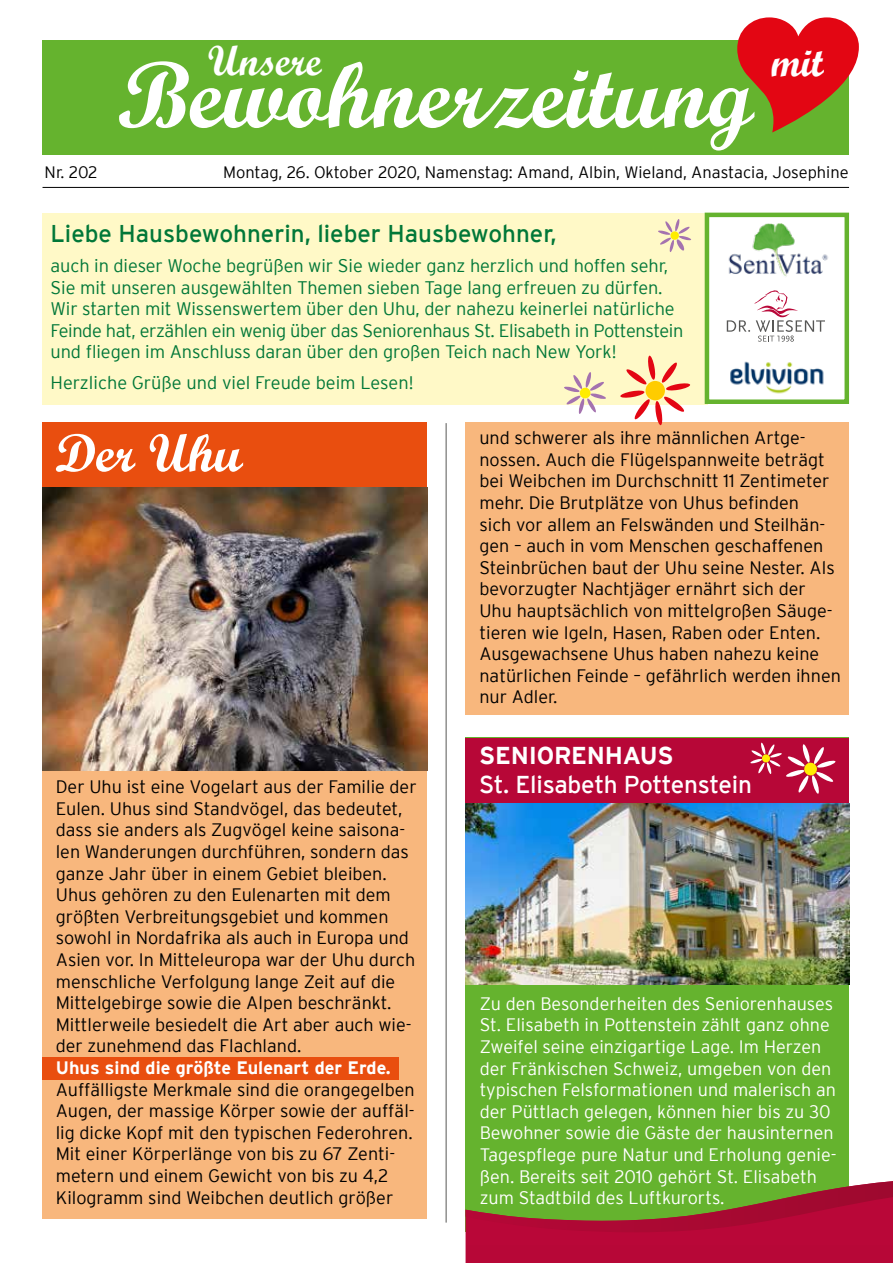
<style>
.page{position:relative;width:893px;height:1263px;background:#fff}
.page>*{position:absolute;margin:0;border:0;box-sizing:border-box;transform-origin:0 0}
.t1{font:93.9px "Script MT Bold";color:#fff}
.t2{font:53.55px "Script MT Bold";color:#fff}
.t3{font:42px "Script MT Bold";color:#fff}
.t4{font:24.3px "Interstate";color:#007738}
.t5{font:24.3px "Interstate";letter-spacing:-.01em;color:#fff}
.t6{font:700 24.3px "Interstate";letter-spacing:-.01em;color:#fff}
.t7{font:300 18.15px/21.6px "Interstate";letter-spacing:-.005em;color:#007738}
.t8{font:300 18px/21.6px "Interstate";color:#000}
.t9{font:300 18px/21.6px "Interstate";color:#fff}
.t10{font:700 18px "Interstate";color:#fff}
.t11{font:300 16.5px "Interstate";color:#000}
</style>
<div class="page">
<div style="left:466px;top:422px;width:383px;height:292px;background:#f8b77d"></div>
<div style="left:466px;top:738px;width:383px;height:494px;background:#65b32e"></div>
<div style="left:466px;top:738px;width:383px;height:73px;background:#b70737"></div>
<div style="left:43px;top:422px;width:384px;height:796px;background:#f8b77d"></div>
<div style="left:43px;top:213px;width:665px;height:192px;background:#fff9c7"></div>
<hr style="left:43px;top:187px;width:806px;height:1px;background:#000">
<svg style="left:658px;top:219px;width:33px;height:33px"></svg>
<div style="left:43px;top:40px;width:806px;height:115px;background:#65b32e"></div>
<div style="left:705px;top:213px;width:144px;height:191px;background:#fff;border:4px solid #65b32e"></div>
<img style="left:730px;top:361px;width:94px;height:33px">
<svg style="left:727px;top:290px;width:98px;height:52px"></svg>
<img style="left:728px;top:224px;width:100px;height:53px">
<svg style="left:750px;top:742px;width:86px;height:52px"></svg>
<svg style="left:564px;top:372px;width:42px;height:42px"></svg>
<svg style="left:620px;top:355px;width:70px;height:70px"></svg>
<hr style="left:446px;top:423px;width:1px;height:799px;background:#575756">
<img style="left:466px;top:803px;width:383px;height:181px">
<div style="left:43px;top:1057px;width:356px;height:23px;background:#e94e0f"></div>
<div style="left:43px;top:422px;width:384px;height:127px;background:#e94e0f"></div>
<img style="left:43px;top:488px;width:384px;height:282px">
<svg style="left:466px;top:1181px;width:427px;height:82px"></svg>
<h3 class="t3" style="left:208px;top:35px;width:115px">Unsere</h3>
<h3 class="t3" style="left:771px;top:36px;width:54px">mit</h3>
<h1 class="t1" style="left:118px;top:38px;width:637px">Bewohnerzeitung</h1>
<p class="t11" style="left:45px;top:163px;width:55px">Nr. 202</p>
<p class="t11" style="left:223px;top:163px;width:627px">Montag, 26. Oktober 2020, Namenstag: Amand, Albin, Wieland, Anastacia, Josephine</p>
<h3 class="t4" style="left:51px;top:220px;width:508px">Liebe Hausbewohnerin, lieber Hausbewohner,</h3>
<p class="t7" style="left:51px;top:255px;width:634px">auch in dieser Woche begrüßen wir Sie wieder ganz herzlich und hoffen sehr, Sie mit unseren ausgewählten Themen sieben Tage lang erfreuen zu dürfen.<br>Wir starten mit Wissenswertem über den Uhu, der nahezu keinerlei natürliche Feinde hat, erzählen ein wenig über das Seniorenhaus St. Elisabeth in Pottenstein und fliegen im Anschluss daran über den großen Teich nach New York!</p>
<p class="t7" style="left:51px;top:371px;width:364px">Herzliche Grüße und viel Freude beim Lesen!</p>
<h2 class="t2" style="left:55px;top:420px;width:189px">Der Uhu</h2>
<p class="t8" style="left:479px;top:427px;width:363px">und schwerer als ihre männlichen Artge&shy;nossen. Auch die Flügelspannweite beträgt bei Weibchen im Durchschnitt 11 Zentimeter mehr. Die Brutplätze von Uhus befinden<br>sich vor allem an Felswänden und Steilhän&shy;gen – auch in vom Menschen geschaffenen Steinbrüchen baut der Uhu seine Nester. Als bevorzugter Nachtjäger ernährt sich der Uhu hauptsächlich von mittelgroßen Säuge&shy;tieren wie Igeln, Hasen, Raben oder Enten.<br>Ausgewachsene Uhus haben nahezu keine natürlichen Feinde – gefährlich werden ihnen nur Adler.</p>
<h3 class="t6" style="left:479px;top:742px;width:196px">SENIORENHAUS</h3>
<p class="t8" style="left:56px;top:776px;width:362px">Der Uhu ist eine Vogelart aus der Familie der</p>
<h3 class="t5" style="left:479px;top:771px;width:274px">St. Elisabeth Pottenstein</h3>
<p class="t8" style="left:56px;top:797px;width:361px">Eulen. Uhus sind Standvögel, das bedeutet, dass sie anders als Zugvögel keine saisona&shy;len Wanderungen durchführen, sondern das ganze Jahr über in einem Gebiet bleiben.<br>Uhus gehören zu den Eulenarten mit dem größten Verbreitungsgebiet und kommen sowohl in Nordafrika als auch in Europa und Asien vor. In Mitteleuropa war der Uhu durch menschliche Verfolgung lange Zeit auf die Mittelgebirge sowie die Alpen beschränkt.<br>Mittlerweile besiedelt die Art aber auch wie&shy;der zunehmend das Flachland.</p>
<p class="t10" style="left:56px;top:1057px;width:337px">Uhus sind die größte Eulenart der Erde.</p>
<p class="t8" style="left:56px;top:1078px;width:360px">Auffälligste Merkmale sind die orangegelben Augen, der massige Körper sowie der auffäl&shy;lig dicke Kopf mit den typischen Federohren.<br>Mit einer Körperlänge von bis zu 67 Zenti&shy;metern und einem Gewicht von bis zu 4,2<br>Kilogramm sind Weibchen deutlich größer</p>
<p class="t9" style="left:480px;top:992px;width:358px">Zu den Besonderheiten des Seniorenhauses St. Elisabeth in Pottenstein zählt ganz ohne Zweifel seine einzigartige Lage. Im Herzen der Fränkischen Schweiz, umgeben von den typischen Felsformationen und malerisch an der Püttlach gelegen, können hier bis zu 30<br>Bewohner sowie die Gäste der hausinternen Tagespflege pure Natur und Erholung genie&shy;ßen. Bereits seit 2010 gehört St. Elisabeth zum Stadtbild des Luftkurorts.</p>
</div>
